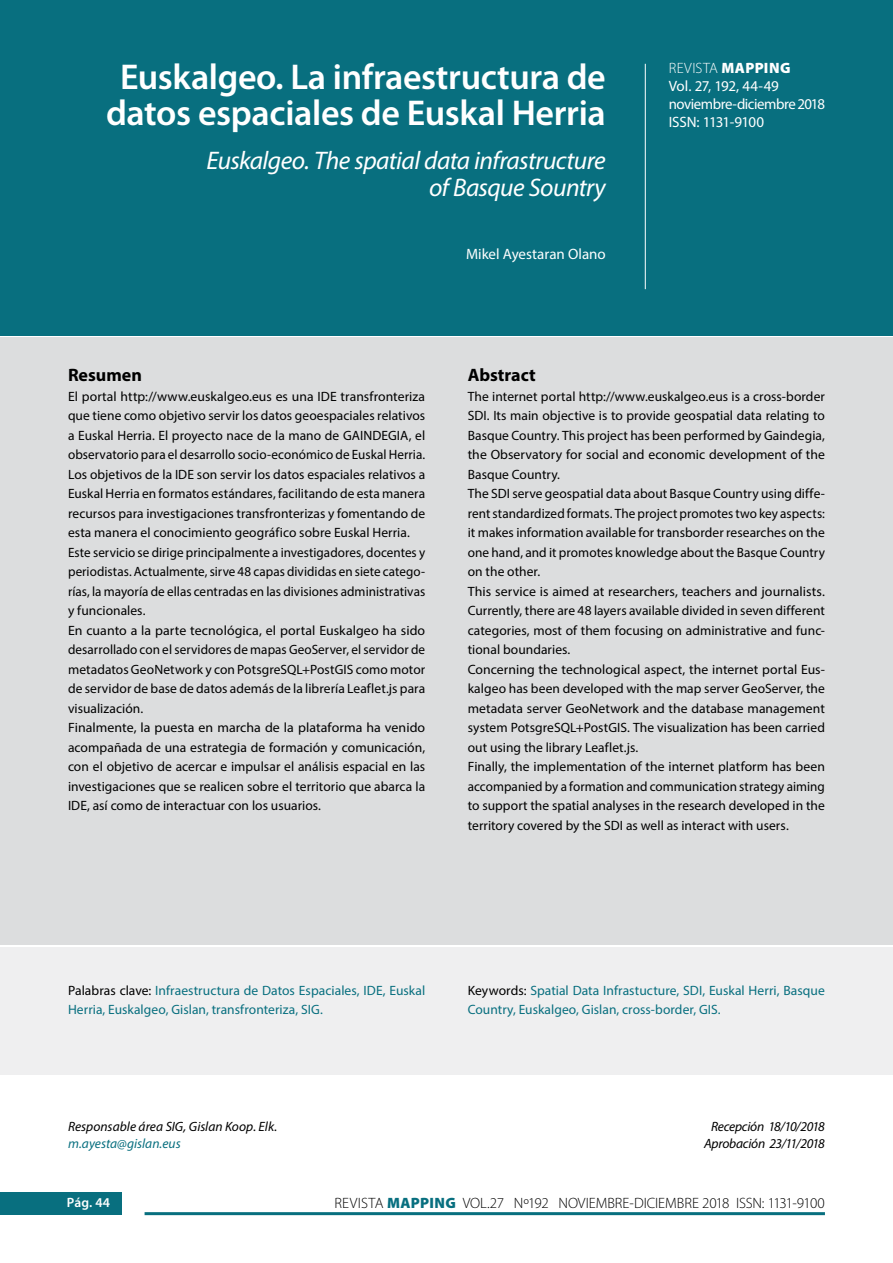
<style>
.page{position:relative;width:893px;height:1263px;background:#fff}
.page>*{position:absolute;margin:0;border:0;box-sizing:border-box;transform-origin:0 0}
.t1{font:600 36px/36px "Myriad Pro";letter-spacing:-.01em;color:#fff;text-align:center}
.t2{font:italic 25.5px/27px "Myriad Pro";letter-spacing:-.02em;color:#fff;text-align:right}
.t3{font:700 18px "Myriad Pro";color:#000}
.t4{font:15px/18px "Myriad Pro";letter-spacing:-.025em;color:#fff}
.t5{font:300 15px "Myriad Pro";letter-spacing:-.005em;color:#000}
.t6{font:15px "Myriad Pro";color:#fff}
.t7{font:13.5px/19.5px "Myriad Pro";letter-spacing:.005em;color:#000}
.t8{font:13.5px/19.5px "Myriad Pro";color:#086f7f}
.t9{font:italic 13.5px/16.2px "Myriad Pro";letter-spacing:-.01em;color:#000;text-align:center}
.t10{font:italic 13.5px "Myriad Pro";color:#086f7f}
.t11{font:600 13.5px "Myriad Pro";color:#fff}
.s1{font-weight:300}
.s2{font-weight:900}
.s3{color:#000}
.s4{font-weight:900;color:#086f7f}
</style>
<div class="page">
<div style="left:0;top:1193px;width:121px;height:22px;background:#086f7f"></div>
<hr style="left:145px;top:1212px;width:680px;height:3px;background:#086f7f">
<div style="left:0;top:337px;width:893px;height:608px;background:#dcddde"></div>
<div style="left:0;top:0;width:893px;height:336px;background:#086f7f"></div>
<div style="left:0;top:947px;width:893px;height:128px;background:#efeff0"></div>
<hr style="left:645px;top:64px;width:1px;height:225px;background:#fff">
<h1 class="t1" style="left:106px;top:59px;width:501px">Euskalgeo. La infraestructura de datos espaciales de Euskal Herria</h1>
<h2 class="t2" style="left:206px;top:146px;width:401px">Euskalgeo. The spatial data infrastructure of Basque Sountry</h2>
<p class="t6" style="left:466px;top:244px;width:141px">Mikel Ayestaran Olano</p>
<p class="t4" style="left:669px;top:59px;width:158px"><span class="s1">REVISTA</span> <span class="s2">MAPPING<br></span>Vol. 27, 192, 44-49 noviembre-diciembre 2018<br>ISSN: 1131-9100</p>
<h3 class="t3" style="left:68px;top:363px;width:75px">Resumen</h3>
<p class="t7" style="left:68px;top:386px;width:359px">El portal http://www.euskalgeo.eus es una IDE transfronteriza que tiene como objetivo servir los datos geoespaciales relativos a Euskal Herria. El proyecto nace de la mano de GAINDEGIA, el observatorio para el desarrollo socio-económico de Euskal Herria.<br>Los objetivos de la IDE son servir los datos espaciales relativos a Euskal Herria en formatos estándares, facilitando de esta manera recursos para investigaciones transfronterizas y fomentando de esta manera el conocimiento geográfico sobre Euskal Herria.<br>Este servicio se dirige principalmente a investigadores, docentes y periodistas. Actualmente, sirve 48 capas divididas en siete catego&shy;rías, la mayoría de ellas centradas en las divisiones administrativas y funcionales.<br>En cuanto a la parte tecnológica, el portal Euskalgeo ha sido desarrollado con el servidores de mapas GeoServer, el servidor de metadatos GeoNetwork y con PotsgreSQL+PostGIS como motor de servidor de base de datos además de la librería Leaflet.js para visualización.<br>Finalmente, la puesta en marcha de la plataforma ha venido acompañada de una estrategia de formación y comunicación, con el objetivo de acercar e impulsar el análisis espacial en las investigaciones que se realicen sobre el territorio que abarca la IDE, así como de interactuar con los usuarios.</p>
<h3 class="t3" style="left:468px;top:363px;width:69px">Abstract</h3>
<p class="t7" style="left:468px;top:386px;width:359px">The internet portal http://www.euskalgeo.eus is a cross-border SDI. Its main objective is to provide geospatial data relating to Basque Country. This project has been performed by Gaindegia, the Observatory for social and economic development of the Basque Country.<br>The SDI serve geospatial data about Basque Country using diffe&shy;rent standardized formats. The project promotes two key aspects: it makes information available for transborder researches on the one hand, and it promotes knowledge about the Basque Country on the other.<br>This service is aimed at researchers, teachers and journalists.<br>Currently, there are 48 layers available divided in seven different categories, most of them focusing on administrative and func&shy;tional boundaries.<br>Concerning the technological aspect, the internet portal Eus&shy;kalgeo has been developed with the map server GeoServer, the metadata server GeoNetwork and the database management system PotsgreSQL+PostGIS. The visualization has been carried out using the library Leaflet.js.<br>Finally, the implementation of the internet platform has been accompanied by a formation and communication strategy aiming to support the spatial analyses in the research developed in the territory covered by the SDI as well as interact with users.</p>
<p class="t8" style="left:68px;top:980px;width:359px"><span class="s3">Palabras clave:</span> Infraestructura de Datos Espaciales, IDE, Euskal<br>Herria, Euskalgeo, Gislan, transfronteriza, SIG.</p>
<p class="t8" style="left:468px;top:980px;width:359px"><span class="s3">Keywords:</span> Spatial Data Infrastucture, SDI, Euskal Herri, Basque<br>Country, Euskalgeo, Gislan, cross-border, GIS.</p>
<p class="t9" style="left:68px;top:1118px;width:211px">Responsable área SIG, Gislan Koop. Elk.</p>
<p class="t10" style="left:68px;top:1135px;width:114px">m.ayesta@gislan.eus</p>
<p class="t9" style="left:704px;top:1118px;width:122px">Recepción 18/10/2018<br>Aprobación 23/11/2018</p>
<p class="t11" style="left:67px;top:1195px;width:45px">Pág. 44</p>
<p class="t5" style="left:334px;top:1195px;width:492px">REVISTA <span class="s4">MAPPING</span> VOL.27 Nº192 NOVIEMBRE-DICIEMBRE 2018 ISSN: 1131-9100</p>
</div>
